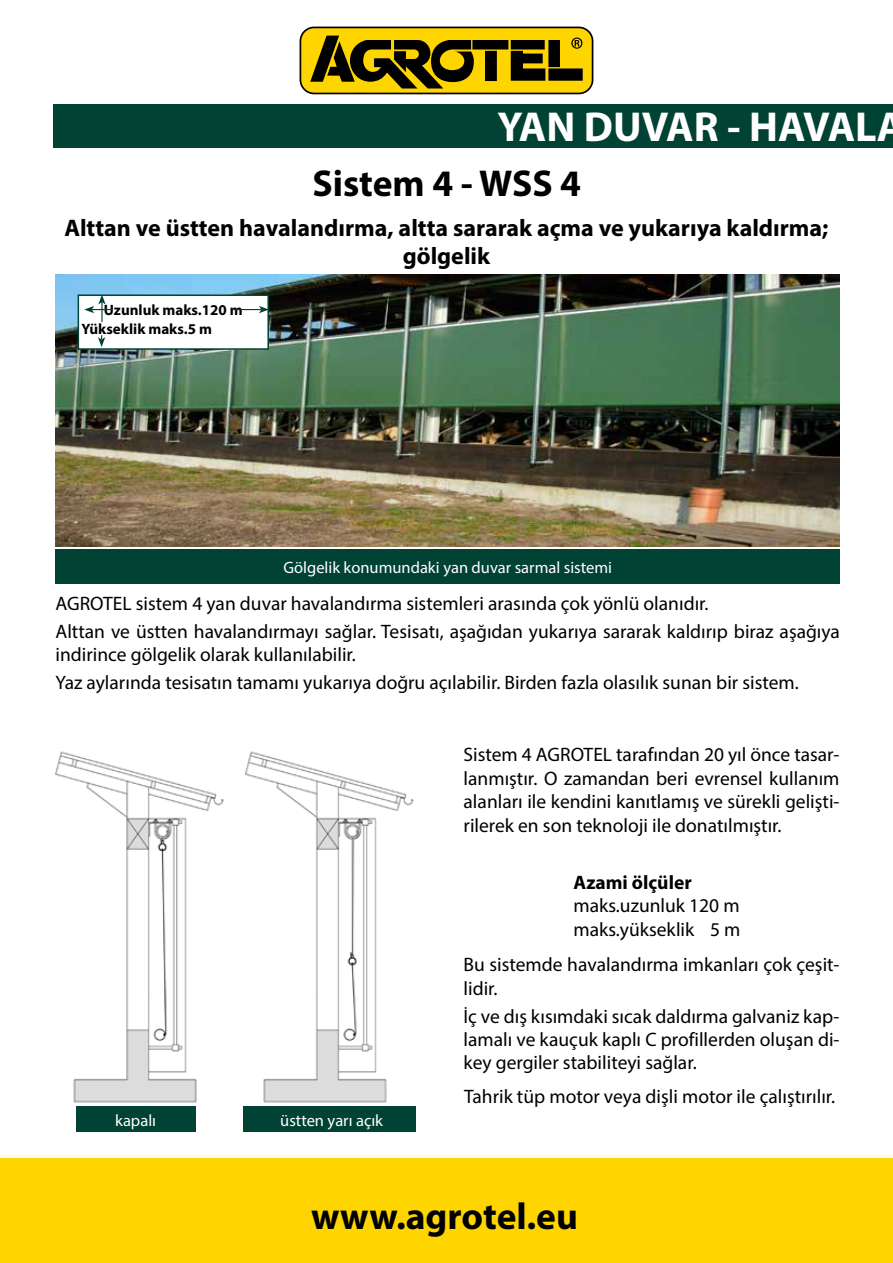
<style>
.page{position:relative;width:893px;height:1263px;background:#fff}
.page>*{position:absolute;margin:0;border:0;box-sizing:border-box;transform-origin:0 0}
.t1{font:700 42px "Myriad Pro";color:#fff}
.t2{font:700 37.5px "Myriad Pro";color:#000}
.t3{font:700 24px/28.8px "Myriad Pro";color:#000;text-align:center}
.t4{font:19.5px/23.4px "Myriad Pro";color:#000}
.t5{font:700 19.5px "Myriad Pro";color:#000}
.t6{font:16.5px "Myriad Pro";color:#fff}
.t7{font:700 15px/19.5px "Myriad Pro";color:#000}
</style>
<div class="page">
<div style="left:0;top:1158px;width:893px;height:105px;background:#ffd500"></div>
<svg style="left:300px;top:27px;width:293px;height:67px"></svg>
<div style="left:53px;top:104px;width:840px;height:43px;background:#004334"></div>
<img style="left:56px;top:274px;width:783px;height:272px">
<div style="left:78px;top:295px;width:190px;height:54px;background:#fff"></div>
<div style="left:78px;top:294px;width:191px;height:56px;border:2px solid #004334"></div>
<svg style="left:234px;top:306px;width:35px;height:7px"></svg>
<svg style="left:98px;top:335px;width:7px;height:12px"></svg>
<hr style="left:101px;top:302px;width:2px;height:20px;background:#004334">
<svg style="left:84px;top:294px;width:28px;height:19px"></svg>
<img style="left:56px;top:751px;width:360px;height:381px">
<div style="left:55px;top:550px;width:785px;height:34px;background:#004334"></div>
<div style="left:243px;top:1107px;width:173px;height:25px;background:#004334"></div>
<div style="left:76px;top:1107px;width:119px;height:25px;background:#004334"></div>
<h1 class="t1" style="left:497px;top:100px;width:409px">YAN DUVAR - HAVALA</h1>
<h2 class="t2" style="left:312px;top:159px;width:270px">Sistem 4 - WSS 4</h2>
<p class="t3" style="left:64px;top:212px;width:766px">Alttan ve üstten havalandırma, altta sararak açma ve yukarıya kaldırma; gölgelik</p>
<p class="t7" style="left:82px;top:299px;width:163px;text-indent:22px">Uzunluk maks.120 m<br>Yükseklik maks.5 m</p>
<p class="t6" style="left:283px;top:557px;width:330px">Gölgelik konumundaki yan duvar sarmal sistemi</p>
<p class="t4" style="left:55px;top:589px;width:786px;line-height:27.6px">AGROTEL sistem 4 yan duvar havalandırma sistemleri arasında çok yönlü olanıdır.<br>Alttan ve üstten havalandırmayı sağlar. Tesisatı, aşağıdan yukarıya sararak kaldırıp biraz aşağıya</p>
<p class="t4" style="left:55px;top:640px;width:745px;line-height:27.6px">indirince gölgelik olarak kullanılabilir.<br>Yaz aylarında tesisatın tamamı yukarıya doğru açılabilir. Birden fazla olasılık sunan bir sistem.</p>
<p class="t4" style="left:464px;top:743px;width:377px;text-align:justify">Sistem 4 AGROTEL tarafından 20 yıl önce tasar&shy;lanmıştır. O zamandan beri evrensel kullanım alanları ile kendini kanıtlamış ve sürekli gelişti&shy;rilerek en son teknoloji ile donatılmıştır.</p>
<p class="t5" style="left:574px;top:870px;width:120px">Azami ölçüler</p>
<p class="t4" style="left:574px;top:894px;width:168px">maks.uzunluk 120 m maks.yükseklik 5 m</p>
<p class="t4" style="left:464px;top:953px;width:377px">Bu sistemde havalandırma imkanları çok çeşit&shy;lidir.</p>
<p class="t4" style="left:464px;top:1004px;width:377px;text-align:justify">İç ve dış kısımdaki sıcak daldırma galvaniz kap&shy;lamalı ve kauçuk kaplı C profillerden oluşan di&shy;key gergiler stabiliteyi sağlar.</p>
<p class="t6" style="left:115px;top:1110px;width:43px">kapalı</p>
<p class="t6" style="left:280px;top:1110px;width:104px">üstten yarı açık</p>
<p class="t4" style="left:464px;top:1084px;width:373px">Tahrik tüp motor veya dişli motor ile çalıştırılır.</p>
<h2 class="t2" style="left:311px;top:1191px;width:268px">www.agrotel.eu</h2>
</div>
